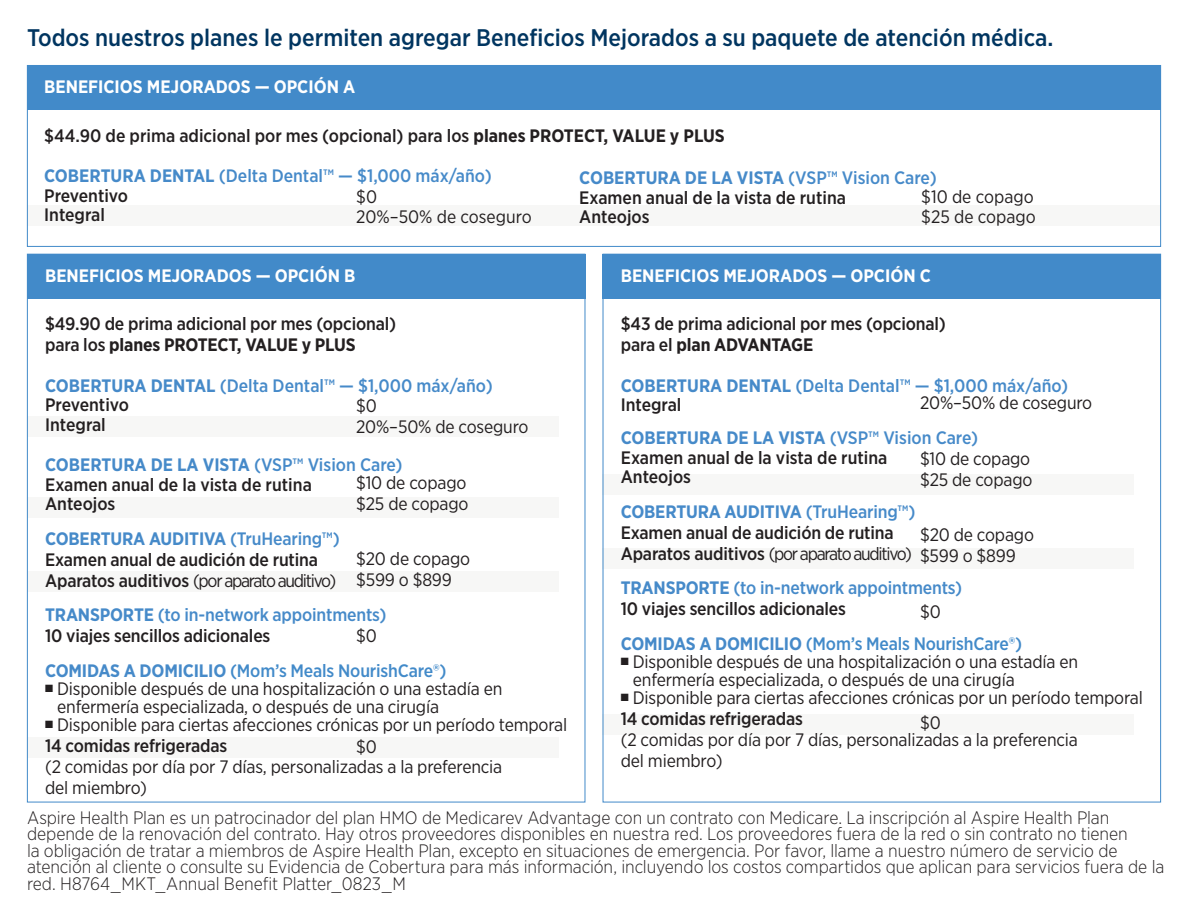
<style>
.page{position:relative;width:1188px;height:918px;background:#fff}
.page>*{position:absolute;margin:0;border:0;box-sizing:border-box;transform-origin:0 0}
.t1{font:500 24px "Gotham Narrow";color:#003560}
.t2{font:18px/18px "Gotham Narrow";letter-spacing:-.01em;color:#231f20}
.t3{font:300 18px/16.5px "Gotham Narrow";letter-spacing:-.005em;color:#231f20}
.t4{font:500 18px "Gotham Narrow";letter-spacing:-.01em;color:#231f20}
.t5{font:500 18px "Gotham Narrow";color:#468ac9}
.t6{font:700 18px "Gotham Narrow";letter-spacing:-.01em;color:#468ac9}
.t7{font:500 18px "Gotham Narrow";letter-spacing:-.01em;color:#428ac9}
.t8{font:700 18px "Gotham Narrow";color:#fff}
.t9{font:18px "Gotham Narrow";letter-spacing:-.07em;color:#231f20}
.t10{font:700 18px "Gotham Narrow";letter-spacing:-.01em;color:#231f20}
.s1{font-weight:700}
.s2{font-weight:500}
.s3{font-weight:700;color:#468ac9}
</style>
<div class="page">
<div style="left:27px;top:205px;width:1134px;height:21px;background:#f7f7f6"></div>
<div style="left:27px;top:416px;width:531px;height:21px;background:#f7f7f6"></div>
<div style="left:27px;top:497px;width:531px;height:20px;background:#f7f7f6"></div>
<div style="left:603px;top:474px;width:531px;height:21px;background:#f7f7f6"></div>
<div style="left:27px;top:571px;width:531px;height:21px;background:#f7f7f6"></div>
<div style="left:603px;top:549px;width:531px;height:20px;background:#f7f7f6"></div>
<div style="left:27px;top:737px;width:531px;height:21px;background:#f7f7f6"></div>
<div style="left:603px;top:714px;width:531px;height:21px;background:#f7f7f6"></div>
<div style="left:27px;top:65px;width:1134px;height:45px;background:#428ac9"></div>
<div style="left:27px;top:254px;width:558px;height:44px;background:#428ac9"></div>
<div style="left:603px;top:254px;width:558px;height:44px;background:#428ac9"></div>
<div style="left:27px;top:65px;width:1134px;height:182px;border:1px solid #428ac9"></div>
<p class="t1" style="left:27px;top:23px;width:1028px">Todos nuestros planes le permiten agregar Beneficios Mejorados a su paquete de atención médica.</p>
<p class="t8" style="left:44px;top:75px;width:313px">BENEFICIOS MEJORADOS — OPCIÓN A</p>
<p class="t4" style="left:44px;top:124px;width:682px">$44.90 de prima adicional por mes (opcional) para los <span class="s1">planes PROTECT, VALUE y PLUS</span></p>
<p class="t5" style="left:44px;top:164px;width:449px"><span class="s1">COBERTURA DENTAL</span> (Delta Dental™ — $1,000 máx/año)</p>
<p class="t4" style="left:44px;top:184px;width:85px">Preventivo</p>
<p class="t4" style="left:44px;top:203px;width:62px">Integral</p>
<p class="t6" style="left:579px;top:166px;width:359px">COBERTURA DE LA VISTA <span class="s2">(VSP™ Vision Care)</span></p>
<p class="t4" style="left:579px;top:186px;width:268px">Examen anual de la vista de rutina</p>
<p class="t4" style="left:579px;top:205px;width:72px">Anteojos</p>
<p class="t2" style="left:921px;top:188px;width:114px">$10 de copago</p>
<p class="t2" style="left:921px;top:207px;width:116px">$25 de copago</p>
<p class="t2" style="left:356px;top:188px;width:22px">$0</p>
<p class="t2" style="left:356px;top:207px;width:177px">20%–50% de coseguro</p>
<p class="t8" style="left:45px;top:264px;width:312px">BENEFICIOS MEJORADOS — OPCIÓN B</p>
<p class="t8" style="left:621px;top:264px;width:312px">BENEFICIOS MEJORADOS — OPCIÓN C</p>
<p class="t4" style="left:45px;top:313px;width:353px">$49.90 de prima adicional por mes (opcional)</p>
<p class="t10" style="left:45px;top:333px;width:312px"><span class="s2">para los</span> planes PROTECT, VALUE y PLUS</p>
<p class="t5" style="left:45px;top:374px;width:449px"><span class="s1">COBERTURA DENTAL</span> (Delta Dental™ — $1,000 máx/año)</p>
<p class="t4" style="left:45px;top:394px;width:85px">Preventivo</p>
<p class="t4" style="left:45px;top:413px;width:62px">Integral</p>
<p class="t6" style="left:45px;top:453px;width:359px">COBERTURA DE LA VISTA <span class="s2">(VSP™ Vision Care)</span></p>
<p class="t4" style="left:45px;top:473px;width:268px">Examen anual de la vista de rutina</p>
<p class="t4" style="left:45px;top:493px;width:72px">Anteojos</p>
<p class="t6" style="left:45px;top:527px;width:296px">COBERTURA AUDITIVA <span class="s2">(TruHearing™)</span></p>
<p class="t4" style="left:45px;top:548px;width:274px">Examen anual de audición de rutina</p>
<p class="t9" style="left:45px;top:569px;width:293px"><span class="s2">Aparatos auditivos</span> (por aparato auditivo)</p>
<p class="t5" style="left:45px;top:604px;width:343px"><span class="s1">TRANSPORTE</span> (to in-network appointments)</p>
<p class="t4" style="left:45px;top:625px;width:227px">10 viajes sencillos adicionales</p>
<p class="t7" style="left:45px;top:659px;width:403px"><span class="s3">COMIDAS A DOMICILIO</span> (Mom’s Meals NourishCare®)</p>
<p class="t2" style="left:57px;top:679px;width:447px;text-indent:-12px">■ Disponible después de una hospitalización o una estadía en enfermería especializada, o después de una cirugía</p>
<p class="t2" style="left:45px;top:715px;width:524px">■ Disponible para ciertas afecciones crónicas por un período temporal</p>
<p class="t4" style="left:45px;top:734px;width:184px">14 comidas refrigeradas</p>
<p class="t2" style="left:45px;top:757px;width:459px">(2 comidas por día por 7 días, personalizadas a la preferencia</p>
<p class="t2" style="left:45px;top:778px;width:103px">del miembro)</p>
<p class="t2" style="left:356px;top:397px;width:22px">$0</p>
<p class="t2" style="left:356px;top:418px;width:174px">20%–50% de coseguro</p>
<p class="t2" style="left:356px;top:473px;width:112px">$10 de copago</p>
<p class="t2" style="left:356px;top:494px;width:114px">$25 de copago</p>
<p class="t2" style="left:356px;top:550px;width:115px">$20 de copago</p>
<p class="t2" style="left:356px;top:571px;width:97px">$599 o $899</p>
<p class="t2" style="left:356px;top:626px;width:22px">$0</p>
<p class="t2" style="left:356px;top:737px;width:22px">$0</p>
<p class="t4" style="left:621px;top:313px;width:327px">$43 de prima adicional por mes (opcional)</p>
<p class="t10" style="left:621px;top:333px;width:194px"><span class="s2">para el</span> plan ADVANTAGE</p>
<p class="t5" style="left:621px;top:374px;width:449px"><span class="s1">COBERTURA DENTAL</span> (Delta Dental™ — $1,000 máx/año)</p>
<p class="t4" style="left:621px;top:394px;width:62px">Integral</p>
<p class="t6" style="left:621px;top:426px;width:359px">COBERTURA DE LA VISTA <span class="s2">(VSP™ Vision Care)</span></p>
<p class="t4" style="left:621px;top:446px;width:268px">Examen anual de la vista de rutina</p>
<p class="t4" style="left:621px;top:466px;width:72px">Anteojos</p>
<p class="t6" style="left:621px;top:500px;width:296px">COBERTURA AUDITIVA <span class="s2">(TruHearing™)</span></p>
<p class="t4" style="left:621px;top:521px;width:274px">Examen anual de audición de rutina</p>
<p class="t9" style="left:621px;top:542px;width:293px"><span class="s2">Aparatos auditivos</span> (por aparato auditivo)</p>
<p class="t5" style="left:621px;top:577px;width:343px"><span class="s1">TRANSPORTE</span> (to in-network appointments)</p>
<p class="t4" style="left:621px;top:598px;width:227px">10 viajes sencillos adicionales</p>
<p class="t7" style="left:621px;top:632px;width:403px"><span class="s3">COMIDAS A DOMICILIO</span> (Mom’s Meals NourishCare®)</p>
<p class="t2" style="left:633px;top:652px;width:447px;text-indent:-12px">■ Disponible después de una hospitalización o una estadía en enfermería especializada, o después de una cirugía</p>
<p class="t2" style="left:621px;top:688px;width:524px">■ Disponible para ciertas afecciones crónicas por un período temporal</p>
<p class="t4" style="left:621px;top:707px;width:184px">14 comidas refrigeradas</p>
<p class="t2" style="left:621px;top:730px;width:459px">(2 comidas por día por 7 días, personalizadas a la preferencia</p>
<p class="t2" style="left:621px;top:751px;width:103px">del miembro)</p>
<p class="t2" style="left:920px;top:394px;width:174px">20%–50% de coseguro</p>
<p class="t2" style="left:920px;top:449px;width:112px">$10 de copago</p>
<p class="t2" style="left:920px;top:470px;width:114px">$25 de copago</p>
<p class="t2" style="left:920px;top:526px;width:115px">$20 de copago</p>
<p class="t2" style="left:920px;top:547px;width:97px">$599 o $899</p>
<p class="t2" style="left:920px;top:602px;width:22px">$0</p>
<p class="t2" style="left:920px;top:713px;width:22px">$0</p>
<p class="t3" style="left:27px;top:809px;width:1139px">Aspire Health Plan es un patrocinador del plan HMO de Medicarev Advantage con un contrato con Medicare. La inscripción al Aspire Health Plan depende de la renovación del contrato. Hay otros proveedores disponibles en nuestra red. Los proveedores fuera de la red o sin contrato no tienen<br>la obligación de tratar a miembros de Aspire Health Plan, excepto en situaciones de emergencia. Por favor, llame a nuestro número de servicio de atención al cliente o consulte su Evidencia de Cobertura para más información, incluyendo los costos compartidos que aplican para servicios fuera de la red. H8764_MKT_Annual Benefit Platter_0823_M</p>
</div>
